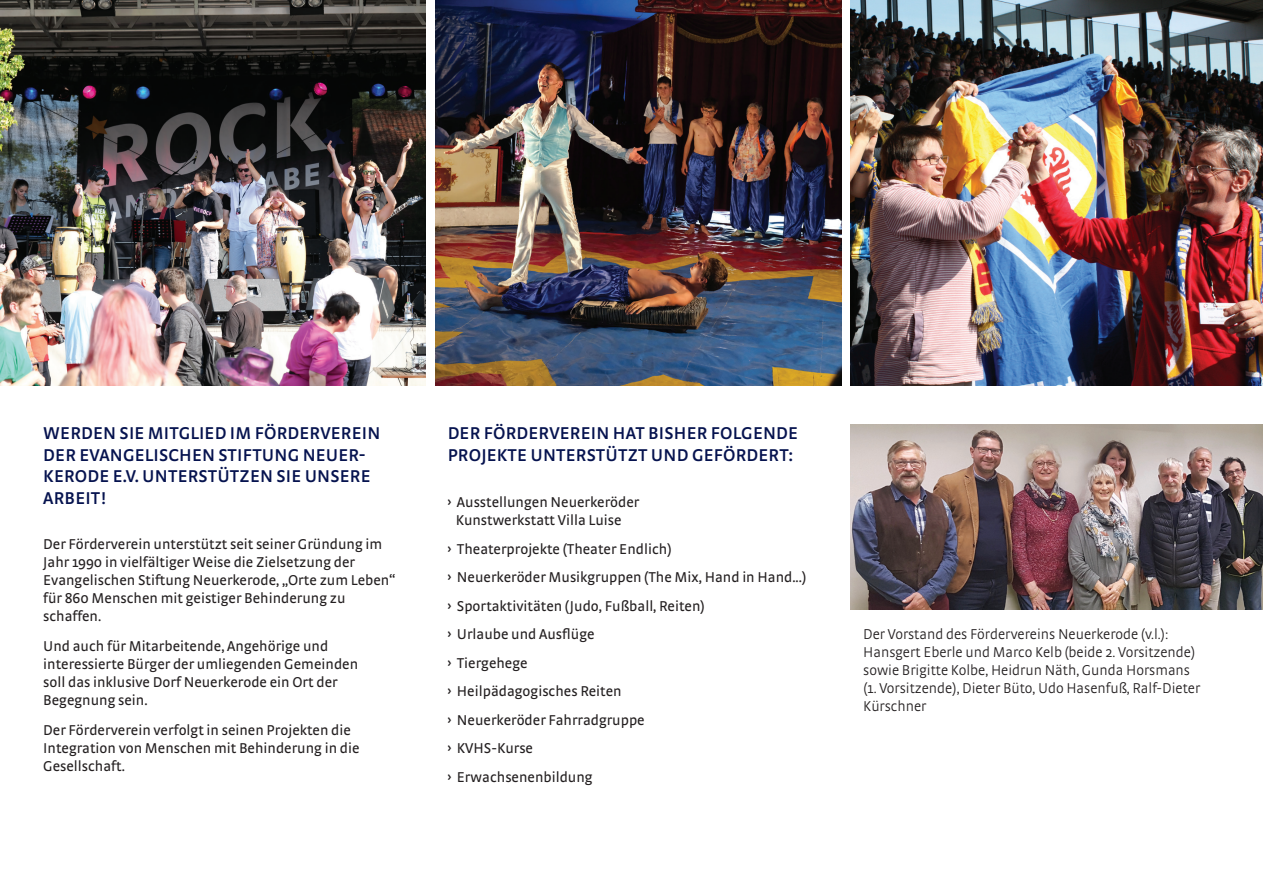
<style>
.page{position:relative;width:1263px;height:893px;background:#fff}
.page>*{position:absolute;margin:0;border:0;box-sizing:border-box;transform-origin:0 0}
.t1{font:600 18px/21.6px "Strada OT";letter-spacing:.01em;color:#06134f}
.t2{font:15px/18px "Strada OT";color:#231f20}
.t3{font:300 15px/18px "Strada OT";color:#231f20}
</style>
<div class="page">
<img style="left:436px;top:0;width:406px;height:386px">
<img style="left:0;top:0;width:425px;height:386px">
<img style="left:850px;top:0;width:413px;height:386px">
<img style="left:850px;top:425px;width:413px;height:185px">
<p class="t1" style="left:43px;top:422px;width:339px">WERDEN SIE MITGLIED IM FÖRDERVEREIN<br>DER EVANGELISCHEN STIFTUNG NEUER-<br>KERODE E.V. UNTERSTÜTZEN SIE UNSERE<br>ARBEIT!</p>
<p class="t2" style="left:43px;top:535px;width:353px">Der Förderverein unterstützt seit seiner Gründung im Jahr 1990 in vielfältiger Weise die Zielsetzung der Evangelischen Stiftung Neuerkerode, „Orte zum Leben“ für 860 Menschen mit geistiger Behinderung zu schaffen.</p>
<p class="t2" style="left:43px;top:637px;width:316px">Und auch für Mitarbeitende, Angehörige und interessierte Bürger der umliegenden Gemeinden soll das inklusive Dorf Neuerkerode ein Ort der Begegnung sein.</p>
<p class="t2" style="left:43px;top:721px;width:318px">Der Förderverein verfolgt in seinen Projekten die<br>Integration von Menschen mit Behinderung in die<br>Gesellschaft.</p>
<p class="t1" style="left:448px;top:422px;width:352px">DER FÖRDERVEREIN HAT BISHER FOLGENDE<br>PROJEKTE UNTERSTÜTZT UND GEFÖRDERT:</p>
<p class="t2" style="left:456px;top:493px;width:185px;text-indent:-8px">› Ausstellungen Neuerkeröder<br>Kunstwerkstatt Villa Luise</p>
<p class="t2" style="left:448px;top:534px;width:360px;line-height:28.5px">› Theaterprojekte (Theater Endlich)<br>› Neuerkeröder Musikgruppen (The Mix, Hand in Hand...) › Sportaktivitäten (Judo, Fußball, Reiten)<br>› Urlaube und Ausflüge<br>› Tiergehege<br>› Heilpädagogisches Reiten<br>› Neuerkeröder Fahrradgruppe<br>› KVHS-Kurse<br>› Erwachsenenbildung</p>
<p class="t3" style="left:863px;top:625px;width:338px">Der Vorstand des Fördervereins Neuerkerode (v.l.):<br>Hansgert Eberle und Marco Kelb (beide 2. Vorsitzende) sowie Brigitte Kolbe, Heidrun Näth, Gunda Horsmans (1. Vorsitzende), Dieter Büto, Udo Hasenfuß, Ralf-Dieter Kürschner</p>
</div>
